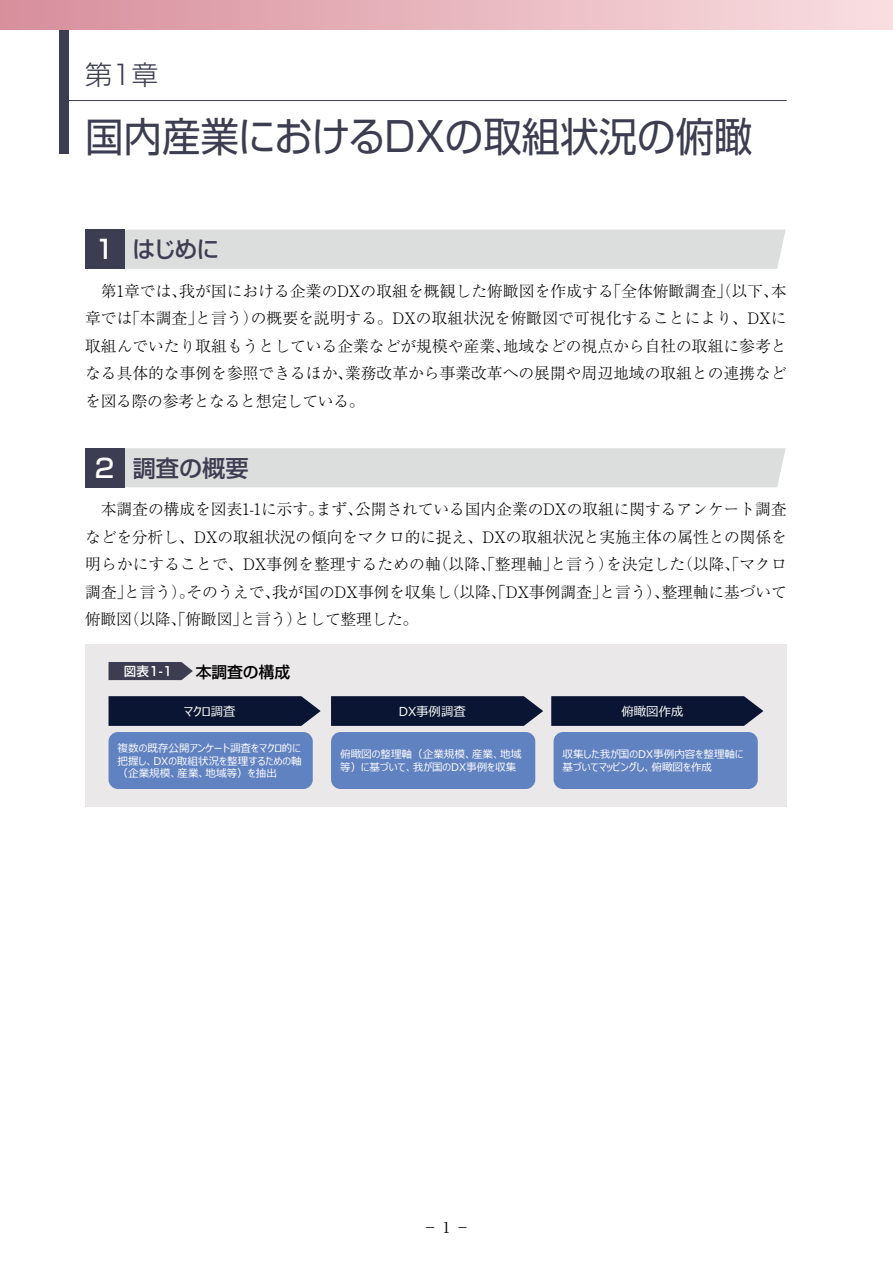
<style>
.page{position:relative;width:893px;height:1263px;background:#fff}
.page>*{position:absolute;margin:0;border:0;box-sizing:border-box;transform-origin:0 0}
.t1{font:40.5px "Shin Go Pr 6 N";color:#3c3d51;scale:.95 1}
.t2{font:300 27px "Shin Go Pr 6 N";color:#3c3d51}
.t3{font:500 23.1px "Shin Go Pr 6 N";color:#3c3d51}
.t4{font:300 15.75px/27.6px "Ryumin Pr 6 N";letter-spacing:-.01em;color:#000;text-align:justify}
.t5{font:500 15.75px "Shin Go Pr 6 N";color:#000}
.t6{font:14.85px "Ryumin Pr 6 N";color:#000}
.t7{font:500 12.6px "Shin Go Pr 6 N";color:#fff}
.t8{font:12.3px "Meiryo UI";color:#fff}
.t9{font:10.5px/12.8px "Meiryo UI";color:#fff}
.s1{font-size:25.65px;color:#fff}
</style>
<div class="page">
<hr style="left:69px;top:100px;width:718px;height:1px;background:#3c3d51">
<div style="left:59px;top:0;width:10px;height:154px;background:#3c3d51"></div>
<div style="left:124px;top:230px;width:662px;height:39px;background:#dcdddd"></div>
<div style="left:85px;top:230px;width:39px;height:39px;background:#3c3d51"></div>
<div style="left:124px;top:448px;width:662px;height:39px;background:#dcdddd"></div>
<div style="left:85px;top:448px;width:39px;height:39px;background:#3c3d51"></div>
<div style="left:85px;top:644px;width:702px;height:163px;background:#ebe8ea"></div>
<svg style="left:109px;top:662px;width:84px;height:18px;background:#48485b"></svg>
<svg style="left:109px;top:696px;width:212px;height:30px;background:#15203c"></svg>
<svg style="left:331px;top:696px;width:212px;height:30px;background:#15203b"></svg>
<svg style="left:551px;top:696px;width:212px;height:30px;background:#15203b"></svg>
<div style="left:109px;top:732px;width:204px;height:57px;background:#6182c1"></div>
<div style="left:331px;top:732px;width:204px;height:57px;background:#6182c1"></div>
<div style="left:554px;top:732px;width:204px;height:57px;background:#6182c1"></div>
<svg style="left:0;top:29px;width:893px;height:1px"></svg>
<div style="left:0;top:0;width:893px;height:29px;background:linear-gradient(to right,#d78e9b,#f9dfe1)"></div>
<h2 class="t2" style="left:85px;top:52px;width:75px">第１章</h2>
<h1 class="t1" style="left:85px;top:103px;width:704px">国内産業におけるDXの取組状況の俯瞰</h1>
<h3 class="t3" style="left:95px;top:230px;width:126px"><span class="s1">1</span> はじめに</h3>
<p class="t4" style="left:85px;top:276px;width:703px;text-indent:16px">第1章では、我が国における企業のDXの取組を概観した俯瞰図を作成する「全体俯瞰調査」（以下、本章では「本調査」と言う）の概要を説明する。DXの取組状況を俯瞰図で可視化することにより、DXに取組んでいたり取組もうとしている企業などが規模や産業、地域などの視点から自社の取組に参考となる具体的な事例を参照できるほか、業務改革から事業改革への展開や周辺地域の取組との連携などを図る際の参考となると想定している。</p>
<h3 class="t3" style="left:95px;top:449px;width:155px"><span class="s1">2</span> 調査の概要</h3>
<p class="t4" style="left:85px;top:495px;width:703px;text-indent:16px">本調査の構成を図表1-1に示す。まず、公開されている国内企業のDXの取組に関するアンケート調査などを分析し、DXの取組状況の傾向をマクロ的に捉え、DXの取組状況と実施主体の属性との関係を明らかにすることで、DX事例を整理するための軸（以降、「整理軸」と言う）を決定した（以降、「マクロ調査」と言う）。そのうえで、我が国のDX事例を収集し（以降、「DX事例調査」と言う）、整理軸に基づいて俯瞰図（以降、「俯瞰図」と言う）として整理した。</p>
<p class="t7" style="left:124px;top:661px;width:50px">図表1-1</p>
<p class="t5" style="left:196px;top:659px;width:96px">本調査の構成</p>
<p class="t8" style="left:184px;top:703px;width:53px">マクロ調査</p>
<p class="t8" style="left:399px;top:703px;width:69px">DX事例調査</p>
<p class="t8" style="left:622px;top:703px;width:63px">俯瞰図作成</p>
<p class="t9" style="left:118px;top:742px;width:185px;text-align:justify">複数の既存公開アンケート調査をマクロ的に把握し、DXの取組状況を整理するための軸（企業規模、産業、地域等）を抽出</p>
<p class="t9" style="left:340px;top:749px;width:183px">俯瞰図の整理軸（企業規模、産業、地域等）に基づいて、我が国のDX事例を収集</p>
<p class="t9" style="left:563px;top:749px;width:182px">収集した我が国のDX事例内容を整理軸に基づいてマッピングし、俯瞰図を作成</p>
<p class="t6" style="left:424px;top:1216px;width:45px">－ 1 －</p>
<p class="t6" style="left:455px;top:1216px;width:16px">－</p>
</div>
